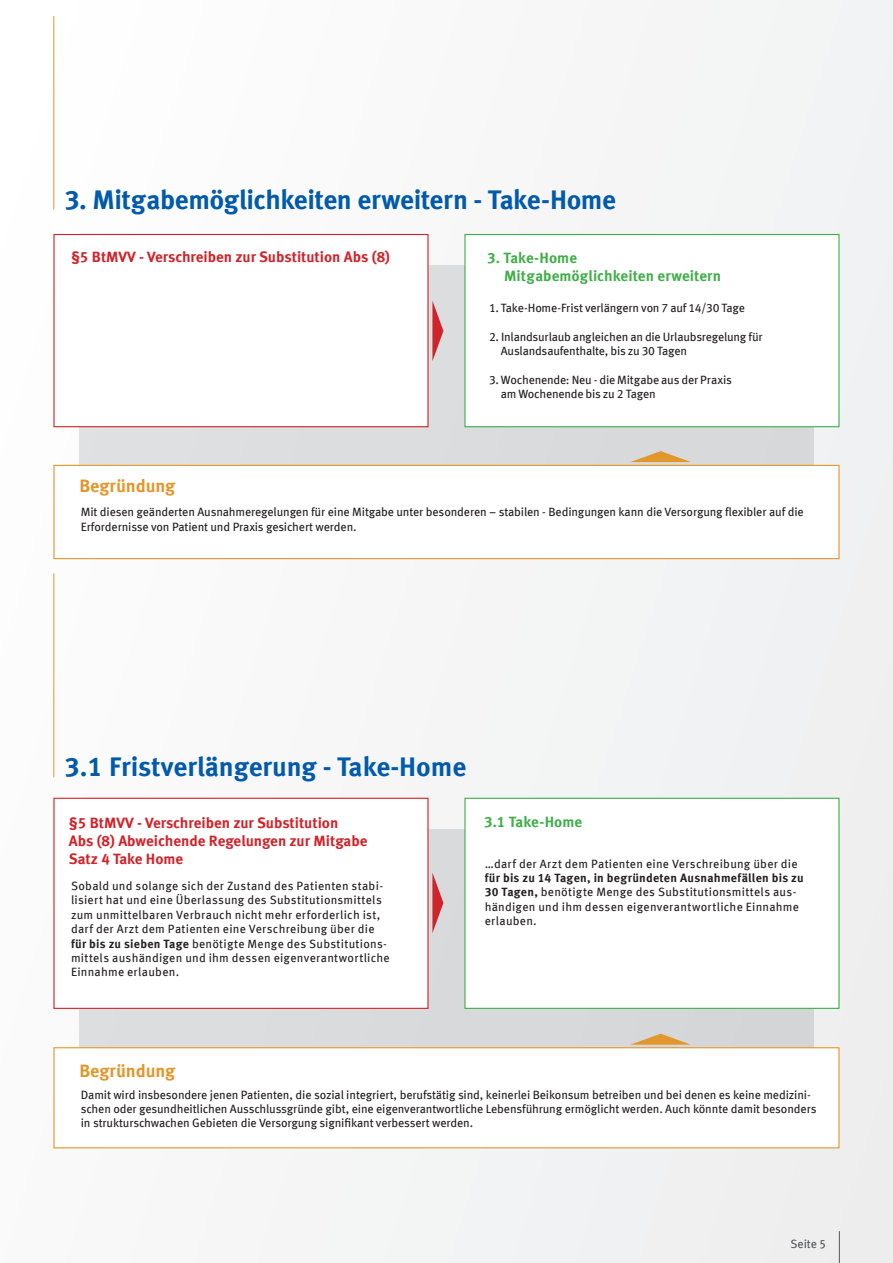
<style>
.page{position:relative;width:893px;height:1263px;background:#fff}
.page>*{position:absolute;margin:0;border:0;box-sizing:border-box;transform-origin:0 0}
.t1{font:700 27px "Meta OFC";letter-spacing:-.01em;color:#015aaa}
.t2{font:700 18px "Meta OFC";letter-spacing:-.005em;color:#e2972d}
.t3{font:700 15px/18px "Meta OFC";color:#d1232a}
.t4{font:700 15px/18px "Meta OFC";color:#40ae49}
.t5{font:12px/14.4px "Meta OFC";letter-spacing:-.01em;color:#231f20}
.t6{font:12px/14.4px "Meta OFC";letter-spacing:.02em;color:#231f20}
.t7{font:12px "Meta OFC";letter-spacing:-.005em;color:#57585a}
.s1{font-weight:700}
</style>
<div class="page">
<div style="left:53px;top:0;width:840px;height:1263px;background:#f5f5f6"></div>
<div style="left:80px;top:266px;width:733px;height:285px;background:#dcdddf"></div>
<div style="left:80px;top:829px;width:733px;height:297px;background:#d8d9db"></div>
<div style="left:464px;top:234px;width:375px;height:193px;background:#fff;border:1px solid #40ae49"></div>
<div style="left:53px;top:465px;width:786px;height:94px;background:#fff;border:1px solid #e2972d"></div>
<div style="left:53px;top:234px;width:376px;height:193px;background:#fff;border:1px solid #d1232a"></div>
<div style="left:464px;top:798px;width:375px;height:211px;background:#fff;border:1px solid #40ae49"></div>
<div style="left:53px;top:798px;width:376px;height:211px;background:#fff;border:1px solid #d1232a"></div>
<div style="left:53px;top:1047px;width:786px;height:101px;background:#fff;border:1px solid #e2972d"></div>
<hr style="left:53px;top:16px;width:1px;height:193px;background:#e2972d">
<hr style="left:53px;top:573px;width:1px;height:204px;background:#e2972d">
<hr style="left:839px;top:1231px;width:1px;height:32px;background:#57585a">
<svg style="left:631px;top:451px;width:60px;height:11px"></svg>
<svg style="left:432px;top:301px;width:11px;height:60px"></svg>
<svg style="left:630px;top:1034px;width:61px;height:11px"></svg>
<svg style="left:432px;top:873px;width:11px;height:60px"></svg>
<h1 class="t1" style="left:64px;top:183px;width:553px">3. Mitgabemöglichkeiten erweitern - Take-Home</h1>
<p class="t3" style="left:71px;top:248px;width:320px">§5 BtMVV - Verschreiben zur Substitution Abs (8)</p>
<p class="t4" style="left:504px;top:249px;width:219px;text-indent:-17px">3. Take-Home<br>Mitgabemöglichkeiten erweitern</p>
<h2 class="t2" style="left:80px;top:475px;width:97px">Begründung</h2>
<p class="t5" style="left:489px;top:300px;width:258px">1. Take-Home-Frist verlängern von 7 auf 14/30 Tage</p>
<p class="t5" style="left:501px;top:329px;width:263px;text-indent:-12px">2. Inlandsurlaub angleichen an die Urlaubsregelung für<br>Auslandsaufenthalte, bis zu 30 Tagen</p>
<p class="t5" style="left:501px;top:372px;width:233px;text-indent:-12px">3. Wochenende: Neu - die Mitgabe aus der Praxis am Wochenende bis zu 2 Tagen</p>
<p class="t5" style="left:81px;top:505px;width:724px">Mit diesen geänderten Ausnahmeregelungen für eine Mitgabe unter besonderen – stabilen - Bedingungen kann die Versorgung flexibler auf die<br>Erfordernisse von Patient und Praxis gesichert werden.</p>
<h1 class="t1" style="left:64px;top:749px;width:404px">3.1 Fristverlängerung - Take-Home</h1>
<p class="t3" style="left:69px;top:814px;width:300px">§5 BtMVV - Verschreiben zur Substitution<br>Abs (8) Abweichende Regelungen zur Mitgabe<br>Satz 4 Take Home</p>
<p class="t4" style="left:484px;top:813px;width:100px">3.1 Take-Home</p>
<p class="t6" style="left:485px;top:856px;width:314px">…darf der Arzt dem Patienten eine Verschreibung über die</p>
<p class="t6" style="left:485px;top:871px;width:320px"><span class="s1">für bis zu 14 Tagen, in begründeten Ausnahmefällen bis zu 30 Tagen,</span> benötigte Menge des Substitutionsmittels aus&shy;händigen und ihm dessen eigenverantwortliche Einnahme erlauben.</p>
<p class="t6" style="left:71px;top:879px;width:320px">Sobald und solange sich der Zustand des Patienten stabi&shy;lisiert hat und eine Überlassung des Substitutionsmittels zum unmittelbaren Verbrauch nicht mehr erforderlich ist, darf der Arzt dem Patienten eine Verschreibung über die <span class="s1">für bis zu sieben Tage</span> benötigte Menge des Substitutions&shy;mittels aushändigen und ihm dessen eigenverantwortliche Einnahme erlauben.</p>
<h2 class="t2" style="left:80px;top:1059px;width:97px">Begründung</h2>
<p class="t5" style="left:81px;top:1087px;width:737px">Damit wird insbesondere jenen Patienten, die sozial integriert, berufstätig sind, keinerlei Beikonsum betreiben und bei denen es keine medizini&shy;schen oder gesundheitlichen Ausschlussgründe gibt, eine eigenverantwortliche Lebensführung ermöglicht werden. Auch könnte damit besonders in strukturschwachen Gebieten die Versorgung signifikant verbessert werden.</p>
<p class="t7" style="left:790px;top:1236px;width:37px">Seite 5</p>
</div>
